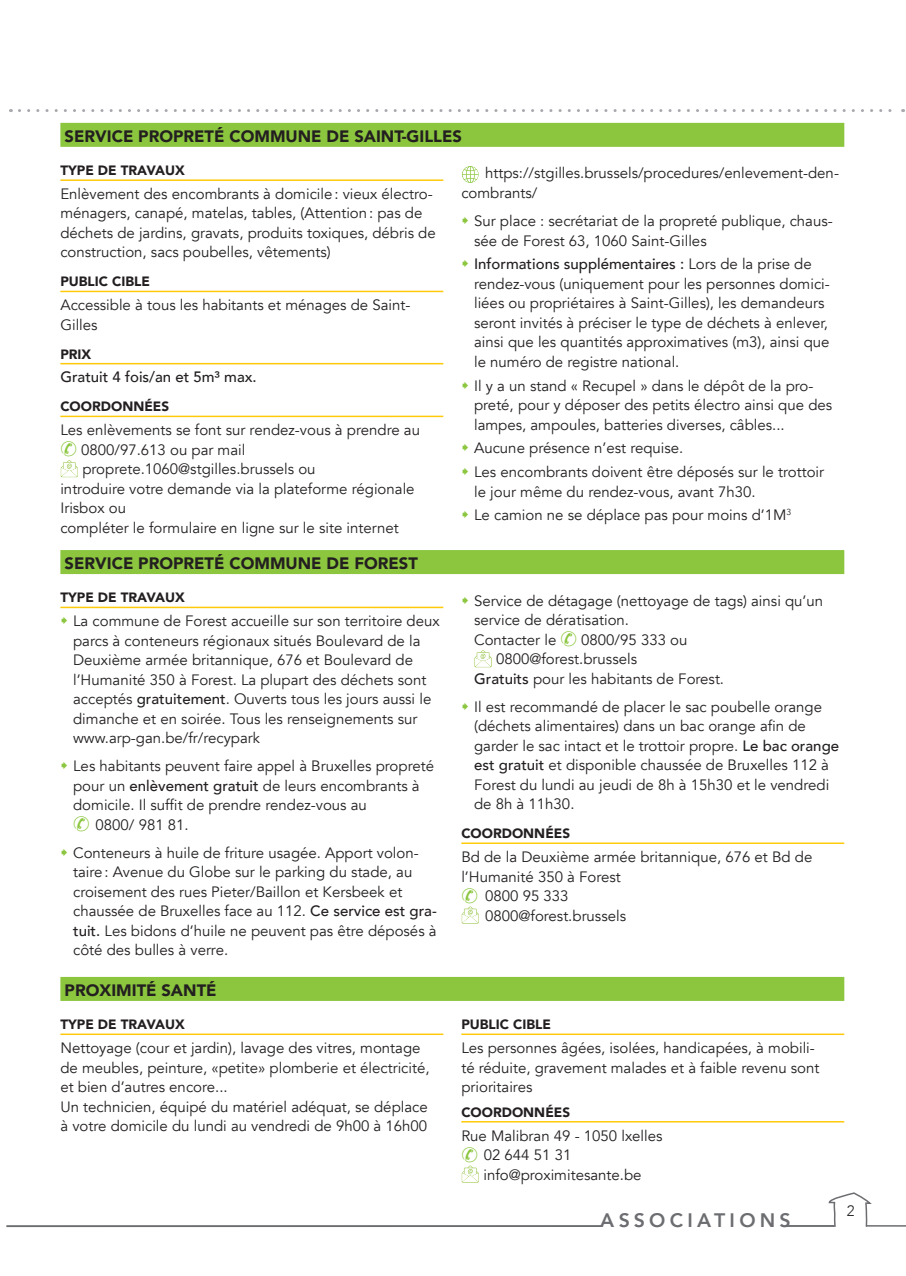
<style>
.page{position:relative;width:906px;height:1276px;background:#fff}
.page>*{position:absolute;margin:0;border:0;box-sizing:border-box;transform-origin:0 0}
.t1{font:800 19.5px "Avenir";letter-spacing:.22em;color:#6c6d70}
.t2{font:900 16.5px "Avenir";color:#231f20}
.t3{font:15px/19.5px "Avenir";color:#231f20}
.t4{font:500 15px "Avenir";color:#231f20}
.t5{font:300 15px "Avenir";color:#231f20}
.t6{font:900 13.5px "Avenir";color:#231f20}
.s1{color:#8bc63e}
.s2{font-weight:500}
</style>
<div class="page">
<svg style="left:19px;top:109px;width:884px;height:3px"></svg>
<hr style="left:784px;top:1225px;width:50px;height:2px;background:#6c6d70">
<hr style="left:866px;top:1225px;width:40px;height:1px;background:#6c6d70">
<svg style="left:828px;top:1192px;width:46px;height:35px"></svg>
<hr style="left:6px;top:1225px;width:595px;height:2px;background:#6c6d70">
<div style="left:60px;top:123px;width:784px;height:24px;background:#8bc63e"></div>
<hr style="left:60px;top:179px;width:383px;height:2px;background:#feca0a">
<hr style="left:60px;top:291px;width:383px;height:1px;background:#feca0a">
<hr style="left:60px;top:363px;width:383px;height:1px;background:#feca0a">
<hr style="left:60px;top:416px;width:383px;height:1px;background:#feca0a">
<svg style="left:61px;top:460px;width:17px;height:17px"></svg>
<svg style="left:462px;top:166px;width:17px;height:17px"></svg>
<div style="left:60px;top:550px;width:784px;height:24px;background:#8bc63e"></div>
<hr style="left:60px;top:606px;width:383px;height:2px;background:#feca0a">
<hr style="left:461px;top:842px;width:383px;height:2px;background:#feca0a">
<svg style="left:474px;top:650px;width:18px;height:17px"></svg>
<svg style="left:462px;top:906px;width:17px;height:17px"></svg>
<div style="left:60px;top:977px;width:784px;height:24px;background:#8bc63e"></div>
<hr style="left:60px;top:1033px;width:383px;height:2px;background:#feca0a">
<hr style="left:461px;top:1033px;width:383px;height:2px;background:#feca0a">
<hr style="left:461px;top:1121px;width:383px;height:1px;background:#feca0a">
<svg style="left:462px;top:1165px;width:17px;height:17px"></svg>
<p class="t2" style="left:65px;top:122px;width:399px">SERVICE PROPRETÉ COMMUNE DE SAINT-GILLES</p>
<p class="t6" style="left:60px;top:159px;width:126px">TYPE DE TRAVAUX</p>
<p class="t3" style="left:60px;top:184px;width:377px">Enlèvement des encombrants à domicile: vieux électro&shy;ménagers, canapé, matelas, tables, (Attention: pas de déchets de jardins, gravats, produits toxiques, débris de construction, sacs poubelles, vêtements)</p>
<p class="t6" style="left:60px;top:270px;width:91px">PUBLIC CIBLE</p>
<p class="t3" style="left:60px;top:295px;width:352px">Accessible à tous les habitants et ménages de Saint-<br>Gilles</p>
<p class="t6" style="left:60px;top:342px;width:32px">PRIX</p>
<p class="t4" style="left:60px;top:364px;width:198px">Gratuit 4 fois/an et 5m³ max.</p>
<p class="t6" style="left:60px;top:395px;width:110px">COORDONNÉES</p>
<p class="t3" style="left:60px;top:420px;width:361px">Les enlèvements se font sur rendez-vous à prendre au</p>
<p class="t3" style="left:60px;top:440px;width:186px"><span class="s1">✆</span> 0800/97.613 ou par mail</p>
<p class="t3" style="left:82px;top:459px;width:235px">proprete.1060@stgilles.brussels ou</p>
<p class="t3" style="left:60px;top:479px;width:356px">introduire votre demande via la plateforme régionale</p>
<p class="t3" style="left:60px;top:498px;width:67px">Irisbox ou</p>
<p class="t3" style="left:60px;top:518px;width:340px">compléter le formulaire en ligne sur le site internet</p>
<p class="t3" style="left:461px;top:164px;width:379px;text-indent:24px">https://stgilles.brussels/procedures/enlevement-den&shy;combrants/</p>
<p class="t3" style="left:474px;top:211px;width:360px">Sur place : secrétariat de la propreté publique, chaus&shy;sée de Forest 63, 1060 Saint-Gilles</p>
<p class="t3" style="left:474px;top:255px;width:357px"><span class="s2">Informations supplémentaires :</span> Lors de la prise de rendez-vous (uniquement pour les personnes domici&shy;liées ou propriétaires à Saint-Gilles), les demandeurs seront invités à préciser le type de déchets à enlever, ainsi que les quantités approximatives (m3), ainsi que le numéro de registre national.</p>
<p class="t3" style="left:474px;top:376px;width:360px">Il y a un stand « Recupel » dans le dépôt de la pro&shy;preté, pour y déposer des petits électro ainsi que des lampes, ampoules, batteries diverses, câbles...</p>
<p class="t3" style="left:474px;top:436px;width:351px;line-height:23.7px">Aucune présence n’est requise.<br>Les encombrants doivent être déposés sur le trottoir</p>
<p class="t3" style="left:474px;top:480px;width:319px;line-height:23.7px">le jour même du rendez-vous, avant 7h30.<br>Le camion ne se déplace pas pour moins d’1M<sup>3</sup></p>
<p class="t2" style="left:65px;top:549px;width:355px">SERVICE PROPRETÉ COMMUNE DE FOREST</p>
<p class="t6" style="left:60px;top:586px;width:126px">TYPE DE TRAVAUX</p>
<p class="t3" style="left:73px;top:611px;width:368px">La commune de Forest accueille sur son territoire deux parcs à conteneurs régionaux situés Boulevard de la Deuxième armée britannique, 676 et Boulevard de l’Humanité 350 à Forest. La plupart des déchets sont acceptés <span class="s2">gratuitement</span>. Ouverts tous les jours aussi le dimanche et en soirée. Tous les renseignements sur www.arp-gan.be/fr/recypark</p>
<p class="t3" style="left:73px;top:756px;width:362px">Les habitants peuvent faire appel à Bruxelles propreté pour un <span class="s2">enlèvement gratuit</span> de leurs encombrants à domicile. Il suffit de prendre rendez-vous au<br><span class="s1">✆</span> 0800/ 981 81.</p>
<p class="t3" style="left:73px;top:843px;width:365px">Conteneurs à huile de friture usagée. Apport volon&shy;taire: Avenue du Globe sur le parking du stade, au croisement des rues Pieter/Baillon et Kersbeek et chaussée de Bruxelles face au 112. <span class="s2">Ce service est gra&shy;tuit.</span> Les bidons d’huile ne peuvent pas être déposés à côté des bulles à verre.</p>
<p class="t3" style="left:474px;top:591px;width:350px">Service de détagage (nettoyage de tags) ainsi qu’un</p>
<p class="t3" style="left:474px;top:610px;width:156px">service de dératisation.</p>
<p class="t3" style="left:474px;top:630px;width:215px">Contacter le <span class="s1">✆</span> 0800/95 333 ou</p>
<p class="t3" style="left:496px;top:649px;width:142px">0800@forest.brussels</p>
<p class="t3" style="left:474px;top:669px;width:251px"><span class="s2">Gratuits</span> pour les habitants de Forest.</p>
<p class="t3" style="left:474px;top:697px;width:366px">Il est recommandé de placer le sac poubelle orange (déchets alimentaires) dans un bac orange afin de garder le sac intact et le trottoir propre. <span class="s2">Le bac orange est gratuit</span> et disponible chaussée de Bruxelles 112 à Forest du lundi au jeudi de 8h à 15h30 et le vendredi de 8h à 11h30.</p>
<p class="t6" style="left:461px;top:822px;width:110px">COORDONNÉES</p>
<p class="t3" style="left:461px;top:847px;width:352px">Bd de la Deuxième armée britannique, 676 et Bd de</p>
<p class="t3" style="left:461px;top:867px;width:161px">l’Humanité 350 à Forest</p>
<p class="t3" style="left:461px;top:886px;width:109px"><span class="s1">✆</span> 0800 95 333</p>
<p class="t3" style="left:485px;top:906px;width:142px">0800@forest.brussels</p>
<p class="t2" style="left:65px;top:976px;width:153px">PROXIMITÉ SANTÉ</p>
<p class="t6" style="left:60px;top:1013px;width:126px">TYPE DE TRAVAUX</p>
<p class="t3" style="left:60px;top:1038px;width:371px">Nettoyage (cour et jardin), lavage des vitres, montage de meubles, peinture, «petite» plomberie et électricité, et bien d’autres encore...<br>Un technicien, équipé du matériel adéquat, se déplace à votre domicile du lundi au vendredi de 9h00 à 16h00</p>
<p class="t6" style="left:461px;top:1013px;width:91px">PUBLIC CIBLE</p>
<p class="t3" style="left:461px;top:1038px;width:360px">Les personnes âgées, isolées, handicapées, à mobili&shy;té réduite, gravement malades et à faible revenu sont prioritaires</p>
<p class="t6" style="left:461px;top:1100px;width:110px">COORDONNÉES</p>
<p class="t3" style="left:461px;top:1126px;width:203px">Rue Malibran 49 - 1050 lxelles <span class="s1">✆</span> 02 644 51 31</p>
<p class="t3" style="left:483px;top:1165px;width:160px">info@proximitesante.be</p>
<h1 class="t1" style="left:600px;top:1205px;width:192px">ASSOCIATIONS</h1>
<p class="t5" style="left:846px;top:1202px;width:9px">2</p>
</div>
